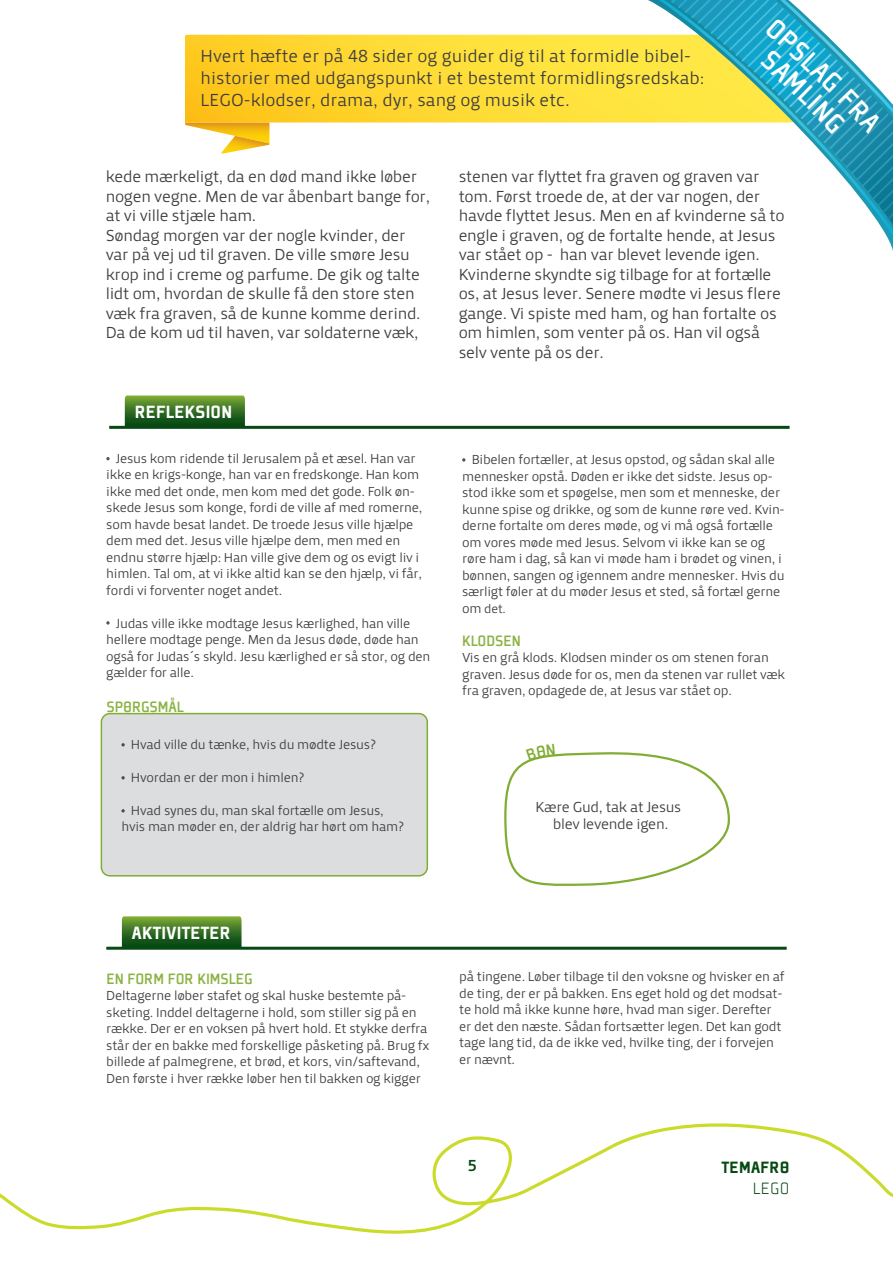
<style>
.page{position:relative;width:893px;height:1263px;background:#fff}
.page>*{position:absolute;margin:0;border:0;box-sizing:border-box;transform-origin:0 0}
.t1{font:900 19.5px "Plexes Pro";letter-spacing:.015em;color:#fff}
.t2{font:18px/21.6px "Priva One Pro";color:#3d3d3e}
.t3{font:900 18px "Plexes Pro";letter-spacing:.015em;color:#074913}
.t4{font:300 18px "Plexes Pro";color:#074913}
.t5{font:16.5px/19.5px "Priva One Pro";letter-spacing:-.02em;color:#3e3e3f}
.t6{font:500 16.5px "Plexes Pro";letter-spacing:-.005em;color:#8ab242}
.t7{font:16.5px "Priva Three Pro";color:#074913}
.t8{font:15px/16.5px "Priva One Pro";letter-spacing:-.025em;color:#3e3e3f;text-align:center}
.t9{font:13.5px/16.5px "Priva One Pro";letter-spacing:-.02em;color:#3e3e3f}
.t10{font:12.75px "Priva One Pro";color:#3e3e3f}
.s1{font-size:13.5px}
</style>
<div class="page">
<svg style="left:0;top:1123px;width:893px;height:111px"></svg>
<div style="left:101px;top:714px;width:326px;height:162px;background:#dcdddf;border-radius:9px"></div>
<div style="left:101px;top:713px;width:327px;height:163px;border:2px solid #80ad32;border-radius:9px"></div>
<hr style="left:106px;top:947px;width:681px;height:3px;background:#074913">
<svg style="left:122px;top:916px;width:120px;height:31px;background:#3d7527"></svg>
<hr style="left:109px;top:426px;width:681px;height:3px;background:#074913">
<svg style="left:125px;top:395px;width:120px;height:31px;background:#3e7627"></svg>
<svg style="left:106px;top:457px;width:4px;height:3px"></svg>
<svg style="left:106px;top:621px;width:4px;height:4px"></svg>
<svg style="left:462px;top:458px;width:3px;height:4px"></svg>
<svg style="left:185px;top:124px;width:84px;height:30px"></svg>
<svg style="left:185px;top:35px;width:463px;height:89px;background:#fed834"></svg>
<svg style="left:648px;top:0;width:245px;height:251px"></svg>
<svg style="left:659px;top:0;width:234px;height:236px"></svg>
<svg style="left:504px;top:752px;width:226px;height:134px"></svg>
<svg style="left:671px;top:0;width:222px;height:227px"></svg>
<h2 class="t2" style="left:201px;top:45px;width:506px">Hvert hæfte er på 48 sider og guider dig til at formidle bibel&shy;historier med udgangspunkt i et bestemt formidlingsredskab:<br>LEGO-klodser, drama, dyr, sang og musik etc.</h2>
<p class="t5" style="left:106px;top:167px;width:326px">kede mærkeligt, da en død mand ikke løber nogen vegne. Men de var åbenbart bange for, at vi ville stjæle ham.<br>Søndag morgen var der nogle kvinder, der var på vej ud til graven. De ville smøre Jesu krop ind i creme og parfume. De gik og talte lidt om, hvordan de skulle få den store sten væk fra graven, så de kunne komme derind.<br>Da de kom ud til haven, var soldaterne væk,</p>
<p class="t5" style="left:459px;top:167px;width:328px">stenen var flyttet fra graven og graven var tom. Først troede de, at der var nogen, der havde flyttet Jesus. Men en af kvinderne så to engle i graven, og de fortalte hende, at Jesus var stået op - han var blevet levende igen.<br>Kvinderne skyndte sig tilbage for at fortælle os, at Jesus lever. Senere mødte vi Jesus flere gange. Vi spiste med ham, og han fortalte os om himlen, som venter på os. Han vil også selv vente på os der.</p>
<h1 class="t1" style="left:135px;top:400px;width:99px">REFLEKSION</h1>
<p class="t9" style="left:106px;top:450px;width:317px;text-indent:10px">Jesus kom ridende til Jerusalem på et æsel. Han var ikke en krigs-konge, han var en fredskonge. Han kom ikke med det onde, men kom med det gode. Folk øn&shy;skede Jesus som konge, fordi de ville af med romerne, som havde besat landet. De troede Jesus ville hjælpe dem med det. Jesus ville hjælpe dem, men med en endnu større hjælp: Han ville give dem og os evigt liv i himlen. Tal om, at vi ikke altid kan se den hjælp, vi får, fordi vi forventer noget andet.</p>
<p class="t9" style="left:106px;top:615px;width:326px;text-indent:10px">Judas ville ikke modtage Jesus kærlighed, han ville hellere modtage penge. Men da Jesus døde, døde han også for Judas´s skyld. Jesu kærlighed er så stor, og den gælder for alle.</p>
<p class="t6" style="left:106px;top:697px;width:79px">SPØRGSMÅL</p>
<p class="t9" style="left:462px;top:451px;width:324px;text-indent:10px">Bibelen fortæller, at Jesus opstod, og sådan skal alle mennesker opstå. Døden er ikke det sidste. Jesus op&shy;stod ikke som et spøgelse, men som et menneske, der kunne spise og drikke, og som de kunne røre ved. Kvin&shy;derne fortalte om deres møde, og vi må også fortælle om vores møde med Jesus. Selvom vi ikke kan se og røre ham i dag, så kan vi møde ham i brødet og vinen, i bønnen, sangen og igennem andre mennesker. Hvis du særligt føler at du møder Jesus et sted, så fortæl gerne</p>
<p class="t10" style="left:462px;top:600px;width:45px"><span class="s1">om</span> det.</p>
<p class="t6" style="left:462px;top:630px;width:60px">KLODSEN</p>
<p class="t9" style="left:462px;top:649px;width:324px">Vis en grå klods. Klodsen minder os om stenen foran graven. Jesus døde for os, men da stenen var rullet væk fra graven, opdagede de, at Jesus var stået op.</p>
<p class="t9" style="left:131px;top:736px;width:247px">Hvad ville du tænke, hvis du mødte Jesus?</p>
<p class="t9" style="left:131px;top:769px;width:175px">Hvordan er der mon i himlen?</p>
<p class="t9" style="left:121px;top:802px;width:284px;text-indent:10px">Hvad synes du, man skal fortælle om Jesus, hvis man møder en, der aldrig har hørt om ham?</p>
<p class="t8" style="left:535px;top:799px;width:147px">Kære Gud, tak at Jesus blev levende igen.</p>
<h1 class="t1" style="left:132px;top:920px;width:100px">AKTIVITETER</h1>
<p class="t6" style="left:106px;top:969px;width:148px">EN FORM FOR KIMSLEG</p>
<p class="t9" style="left:106px;top:988px;width:325px">Deltagerne løber stafet og skal huske bestemte på&shy;sketing. Inddel deltagerne i hold, som stiller sig på en række. Der er en voksen på hvert hold. Et stykke derfra står der en bakke med forskellige påsketing på. Brug fx billede af palmegrene, et brød, et kors, vin/saftevand, Den første i hver række løber hen til bakken og kigger</p>
<p class="t9" style="left:459px;top:968px;width:327px">på tingene. Løber tilbage til den voksne og hvisker en af de ting, der er på bakken. Ens eget hold og det modsat&shy;te hold må ikke kunne høre, hvad man siger. Derefter er det den næste. Sådan fortsætter legen. Det kan godt tage lang tid, da de ikke ved, hvilke ting, der i forvejen er nævnt.</p>
<p class="t7" style="left:468px;top:1155px;width:11px">5</p>
<h2 class="t3" style="left:721px;top:1156px;width:70px">TEMAFRØ</h2>
<h2 class="t4" style="left:753px;top:1176px;width:38px">LEGO</h2>
</div>
